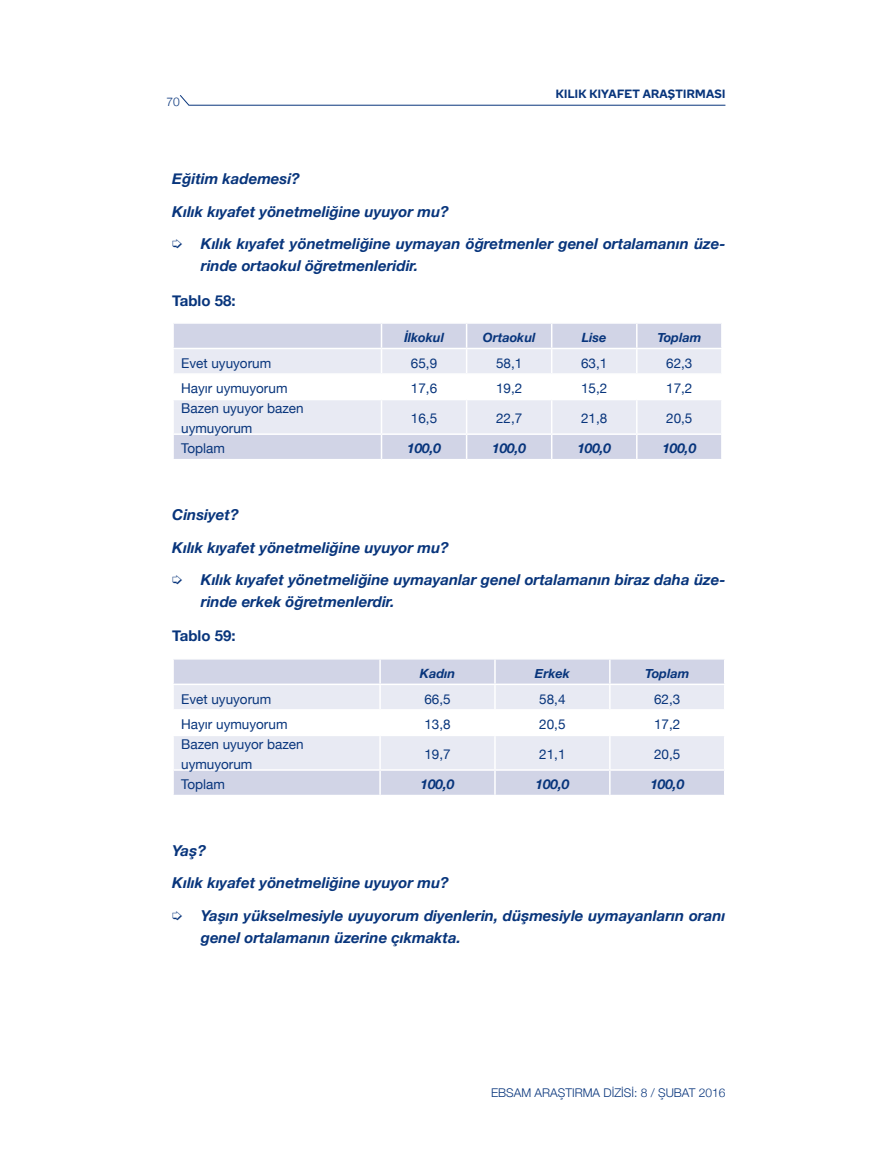
<style>
.page{position:relative;width:885px;height:1174px;background:#fff}
.page>*{position:absolute;margin:0;border:0;box-sizing:border-box;transform-origin:0 0}
.Başlık_7{font:italic 700 15px/22px "Helvetica Neue";color:#08357c}
.ŞEKİL_VE_TABLO{font:700 15px "Helvetica Neue";color:#08357c}
.Başlık_2{font:13.5px/20.2px "Helvetica Neue";color:#08357c}
.t1{font:italic 700 13.5px "Helvetica Neue";color:#08357c}
.t2{font:italic 700 12.75px "Helvetica Neue";color:#08357c}
.t3{font:300 12px "Helvetica Neue";color:#08357c}
.t4{font:600 12px "Boing";letter-spacing:.03em;color:#08357c}
</style>
<div class="page">
<svg style="left:180px;top:95px;width:546px;height:11px"></svg>
<div style="left:174px;top:324px;width:547px;height:135px;background:#d1d4e6"></div>
<svg style="left:174px;top:349px;width:547px;height:84px;fill:#e8eaf3"></svg>
<hr style="left:172px;top:348px;width:209px;height:1px;background:#fff">
<hr style="left:381px;top:348px;width:85px;height:1px;background:#fff">
<hr style="left:466px;top:348px;width:85px;height:1px;background:#fff">
<hr style="left:551px;top:348px;width:85px;height:1px;background:#fff">
<hr style="left:636px;top:348px;width:86px;height:1px;background:#fff">
<hr style="left:172px;top:373px;width:209px;height:2px;background:#fff">
<hr style="left:381px;top:373px;width:85px;height:2px;background:#fff">
<svg style="left:381px;top:324px;width:1px;height:75px"></svg>
<hr style="left:466px;top:373px;width:85px;height:2px;background:#fff">
<svg style="left:466px;top:324px;width:1px;height:75px"></svg>
<hr style="left:551px;top:373px;width:85px;height:2px;background:#fff">
<svg style="left:551px;top:324px;width:1px;height:75px"></svg>
<hr style="left:636px;top:373px;width:86px;height:2px;background:#fff">
<svg style="left:636px;top:324px;width:1px;height:75px"></svg>
<hr style="left:172px;top:399px;width:209px;height:1px;background:#fff">
<hr style="left:381px;top:399px;width:85px;height:1px;background:#fff">
<hr style="left:381px;top:400px;width:1px;height:33px;background:#fff">
<hr style="left:466px;top:399px;width:85px;height:1px;background:#fff">
<hr style="left:466px;top:400px;width:1px;height:33px;background:#fff">
<hr style="left:551px;top:399px;width:85px;height:1px;background:#fff">
<hr style="left:551px;top:400px;width:1px;height:33px;background:#fff">
<hr style="left:636px;top:399px;width:86px;height:1px;background:#fff">
<hr style="left:636px;top:400px;width:1px;height:33px;background:#fff">
<hr style="left:172px;top:433px;width:209px;height:2px;background:#fff">
<hr style="left:381px;top:433px;width:85px;height:2px;background:#fff">
<svg style="left:381px;top:435px;width:1px;height:24px"></svg>
<hr style="left:466px;top:433px;width:85px;height:2px;background:#fff">
<svg style="left:466px;top:435px;width:1px;height:24px"></svg>
<hr style="left:551px;top:433px;width:85px;height:2px;background:#fff">
<svg style="left:551px;top:435px;width:1px;height:24px"></svg>
<hr style="left:636px;top:433px;width:86px;height:2px;background:#fff">
<svg style="left:636px;top:435px;width:1px;height:24px"></svg>
<div style="left:174px;top:659px;width:550px;height:135px;background:#d1d4e6"></div>
<svg style="left:174px;top:685px;width:550px;height:84px;fill:#e8eaf3"></svg>
<hr style="left:379px;top:659px;width:2px;height:24px;background:#fff">
<hr style="left:172px;top:683px;width:208px;height:2px;background:#fff">
<hr style="left:380px;top:683px;width:115px;height:2px;background:#fff">
<hr style="left:379px;top:685px;width:2px;height:24px;background:#fff">
<hr style="left:495px;top:683px;width:114px;height:2px;background:#fff">
<hr style="left:609px;top:683px;width:116px;height:2px;background:#fff">
<hr style="left:172px;top:709px;width:208px;height:1px;background:#fff">
<hr style="left:380px;top:709px;width:115px;height:1px;background:#fff">
<hr style="left:379px;top:710px;width:2px;height:24px;background:#fff">
<hr style="left:495px;top:709px;width:114px;height:1px;background:#fff">
<svg style="left:494px;top:659px;width:1px;height:75px"></svg>
<hr style="left:609px;top:709px;width:116px;height:1px;background:#fff">
<svg style="left:609px;top:659px;width:1px;height:75px"></svg>
<hr style="left:172px;top:734px;width:208px;height:2px;background:#fff">
<hr style="left:380px;top:734px;width:115px;height:2px;background:#fff">
<hr style="left:379px;top:736px;width:2px;height:33px;background:#fff">
<hr style="left:495px;top:734px;width:114px;height:2px;background:#fff">
<hr style="left:494px;top:736px;width:1px;height:33px;background:#fff">
<hr style="left:609px;top:734px;width:116px;height:2px;background:#fff">
<hr style="left:609px;top:736px;width:1px;height:33px;background:#fff">
<hr style="left:172px;top:769px;width:208px;height:1px;background:#fff">
<hr style="left:380px;top:769px;width:115px;height:1px;background:#fff">
<hr style="left:379px;top:770px;width:2px;height:24px;background:#fff">
<hr style="left:495px;top:769px;width:114px;height:1px;background:#fff">
<svg style="left:494px;top:770px;width:1px;height:24px"></svg>
<hr style="left:609px;top:769px;width:116px;height:1px;background:#fff">
<svg style="left:609px;top:770px;width:1px;height:24px"></svg>
<p class="t3" style="left:167px;top:92px;width:15px">70</p>
<p class="t4" style="left:556px;top:85px;width:171px">KILIK KIYAFET ARAŞTIRMASI</p>
<p class="Başlık_7" style="left:172px;top:168px;width:129px">Eğitim kademesi?</p>
<p class="Başlık_7" style="left:172px;top:201px;width:278px">Kılık kıyafet yönetmeliğine uyuyor mu?</p>
<p class="Başlık_7" style="left:201px;top:233px;width:526px">Kılık kıyafet yönetmeliğine uymayan öğretmenler genel ortalamanın üze&shy;rinde ortaokul öğretmenleridir.</p>
<p class="ŞEKİL_VE_TABLO" style="left:172px;top:288px;width:65px">Tablo 58:</p>
<p class="t2" style="left:404px;top:327px;width:41px">İlkokul</p>
<p class="t2" style="left:482px;top:327px;width:54px">Ortaokul</p>
<p class="t2" style="left:582px;top:327px;width:26px">Lise</p>
<p class="t2" style="left:657px;top:327px;width:45px">Toplam</p>
<p class="Başlık_2" style="left:181px;top:353px;width:92px">Evet uyuyorum</p>
<p class="Başlık_2" style="left:411px;top:353px;width:28px">65,9</p>
<p class="Başlık_2" style="left:496px;top:353px;width:28px">58,1</p>
<p class="Başlık_2" style="left:581px;top:353px;width:28px">63,1</p>
<p class="Başlık_2" style="left:666px;top:353px;width:28px">62,3</p>
<p class="Başlık_2" style="left:181px;top:379px;width:108px">Hayır uymuyorum</p>
<p class="Başlık_2" style="left:411px;top:379px;width:28px">17,6</p>
<p class="Başlık_2" style="left:496px;top:379px;width:28px">19,2</p>
<p class="Başlık_2" style="left:581px;top:379px;width:28px">15,2</p>
<p class="Başlık_2" style="left:666px;top:379px;width:28px">17,2</p>
<p class="Başlık_2" style="left:181px;top:399px;width:124px">Bazen uyuyor bazen uymuyorum</p>
<p class="Başlık_2" style="left:411px;top:409px;width:28px">16,5</p>
<p class="Başlık_2" style="left:496px;top:409px;width:28px">22,7</p>
<p class="Başlık_2" style="left:581px;top:409px;width:28px">21,8</p>
<p class="Başlık_2" style="left:666px;top:409px;width:28px">20,5</p>
<p class="Başlık_2" style="left:181px;top:439px;width:45px">Toplam</p>
<p class="t1" style="left:407px;top:438px;width:35px">100,0</p>
<p class="t1" style="left:492px;top:438px;width:35px">100,0</p>
<p class="t1" style="left:577px;top:438px;width:35px">100,0</p>
<p class="t1" style="left:662px;top:438px;width:35px">100,0</p>
<p class="Başlık_7" style="left:172px;top:504px;width:68px">Cinsiyet?</p>
<p class="Başlık_7" style="left:172px;top:536px;width:278px">Kılık kıyafet yönetmeliğine uyuyor mu?</p>
<p class="Başlık_7" style="left:201px;top:569px;width:526px">Kılık kıyafet yönetmeliğine uymayanlar genel ortalamanın biraz daha üze&shy;rinde erkek öğretmenlerdir.</p>
<p class="ŞEKİL_VE_TABLO" style="left:172px;top:624px;width:65px">Tablo 59:</p>
<p class="t2" style="left:420px;top:663px;width:37px">Kadın</p>
<p class="t2" style="left:535px;top:663px;width:36px">Erkek</p>
<p class="t2" style="left:645px;top:663px;width:45px">Toplam</p>
<p class="Başlık_2" style="left:181px;top:689px;width:92px">Evet uyuyorum</p>
<p class="Başlık_2" style="left:424px;top:689px;width:28px">66,5</p>
<p class="Başlık_2" style="left:539px;top:689px;width:28px">58,4</p>
<p class="Başlık_2" style="left:654px;top:689px;width:28px">62,3</p>
<p class="Başlık_2" style="left:181px;top:715px;width:108px">Hayır uymuyorum</p>
<p class="Başlık_2" style="left:424px;top:715px;width:28px">13,8</p>
<p class="Başlık_2" style="left:539px;top:715px;width:28px">20,5</p>
<p class="Başlık_2" style="left:654px;top:715px;width:28px">17,2</p>
<p class="Başlık_2" style="left:181px;top:735px;width:124px">Bazen uyuyor bazen uymuyorum</p>
<p class="Başlık_2" style="left:424px;top:745px;width:28px">19,7</p>
<p class="Başlık_2" style="left:539px;top:745px;width:28px">21,1</p>
<p class="Başlık_2" style="left:654px;top:745px;width:28px">20,5</p>
<p class="Başlık_2" style="left:181px;top:775px;width:45px">Toplam</p>
<p class="t1" style="left:420px;top:774px;width:35px">100,0</p>
<p class="t1" style="left:535px;top:774px;width:35px">100,0</p>
<p class="t1" style="left:650px;top:774px;width:35px">100,0</p>
<p class="Başlık_7" style="left:172px;top:839px;width:35px">Yaş?</p>
<p class="Başlık_7" style="left:172px;top:872px;width:278px">Kılık kıyafet yönetmeliğine uyuyor mu?</p>
<p class="Başlık_7" style="left:201px;top:905px;width:526px">Yaşın yükselmesiyle uyuyorum diyenlerin, düşmesiyle uymayanların oranı genel ortalamanın üzerine çıkmakta.</p>
<p class="t3" style="left:491px;top:1083px;width:236px">EBSAM ARAŞTIRMA DİZİSİ: 8 / ŞUBAT 2016</p>
</div>
